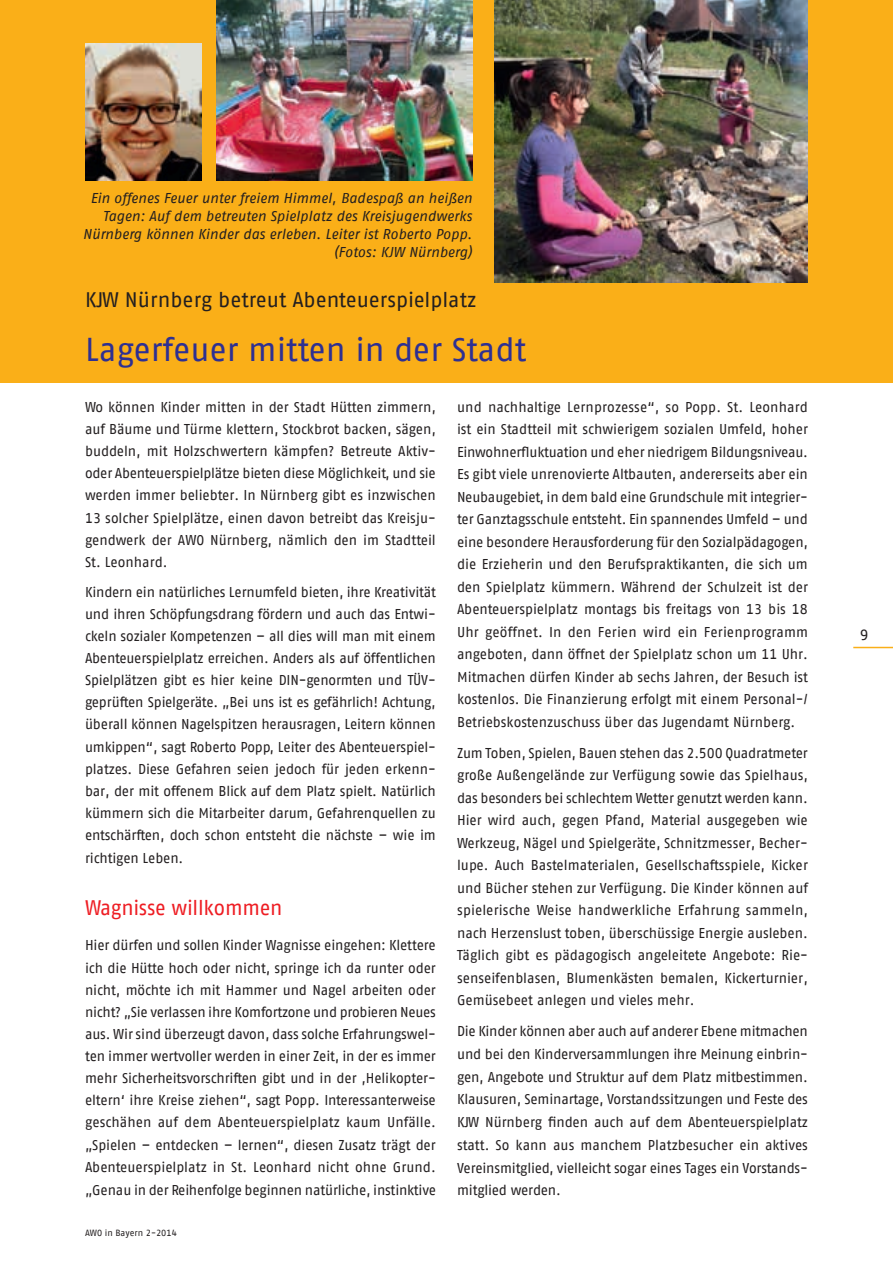
<style>
.page{position:relative;width:893px;height:1263px;background:#fff}
.page>*{position:absolute;margin:0;border:0;box-sizing:border-box;transform-origin:0 0}
.t1{font:33px "AWO Fago Office";color:#2e3092}
.t2{font:21px "AWO Fago Office";color:#231f20}
.t3{font:21px "AWO Fago Office";letter-spacing:-.01em;color:#ee1d23}
.t4{font:15px "AWO Fago Office";color:#231f20}
.t5{font:14.25px/22.5px "AWO Fago Office";letter-spacing:-.01em;color:#231f20;text-align:justify}
.t6{font:italic 14.25px/18px "AWO Fago Office";letter-spacing:-.005em;color:#231f20;text-align:right}
.t7{font:9px "AWO Fago Office";color:#231f20}
</style>
<div class="page">
<div style="left:0;top:0;width:893px;height:383px;background:#faaf18"></div>
<img style="left:494px;top:0;width:314px;height:283px">
<img style="left:217px;top:0;width:255px;height:181px">
<img style="left:85px;top:43px;width:117px;height:138px">
<hr style="left:853px;top:647px;width:40px;height:1px;background:#faaf18">
<p class="t6" style="left:83px;top:189px;width:391px">Ein offenes Feuer unter freiem Himmel, Badespaß an heißen Tagen: Auf dem betreuten Spielplatz des Kreisjugendwerks Nürnberg können Kinder das erleben. Leiter ist Roberto Popp. (Fotos: KJW Nürnberg)</p>
<h2 class="t2" style="left:85px;top:288px;width:393px">KJW Nürnberg betreut Abenteuerspielplatz</h2>
<h1 class="t1" style="left:85px;top:331px;width:443px">Lagerfeuer mitten in der Stadt</h1>
<p class="t5" style="left:457px;top:395px;width:352px">und nachhaltige Lernprozesse“, so Popp. St. Leonhard ist ein Stadtteil mit schwierigem sozialen Umfeld, hoher Einwohnerfluktuation und eher niedrigem Bildungsniveau.<br>Es gibt viele unrenovierte Altbauten, andererseits aber ein Neubaugebiet, in dem bald eine Grundschule mit integrier&shy;ter Ganztagsschule entsteht. Ein spannendes Umfeld – und eine besondere Herausforderung für den Sozialpädagogen, die Erzieherin und den Berufspraktikanten, die sich um den Spielplatz kümmern. Während der Schulzeit ist der Abenteuerspielplatz montags bis freitags von 13 bis 18<br>Uhr geöffnet. In den Ferien wird ein Ferienprogramm angeboten, dann öffnet der Spielplatz schon um 11 Uhr.<br>Mitmachen dürfen Kinder ab sechs Jahren, der Besuch ist kostenlos. Die Finanzierung erfolgt mit einem Personal-/ Betriebskostenzuschuss über das Jugendamt Nürnberg.</p>
<p class="t5" style="left:457px;top:741px;width:352px">Zum Toben, Spielen, Bauen stehen das 2.500 Quadratmeter große Außengelände zur Verfügung sowie das Spielhaus, das besonders bei schlechtem Wetter genutzt werden kann.<br>Hier wird auch, gegen Pfand, Material ausgegeben wie Werkzeug, Nägel und Spielgeräte, Schnitzmesser, Becher&shy;lupe. Auch Bastelmaterialen, Gesellschaftsspiele, Kicker und Bücher stehen zur Verfügung. Die Kinder können auf spielerische Weise handwerkliche Erfahrung sammeln, nach Herzenslust toben, überschüssige Energie ausleben.<br>Täglich gibt es pädagogisch angeleitete Angebote: Rie&shy;senseifenblasen, Blumenkästen bemalen, Kickerturnier, Gemüsebeet anlegen und vieles mehr.</p>
<p class="t5" style="left:457px;top:1020px;width:352px">Die Kinder können aber auch auf anderer Ebene mitmachen und bei den Kinderversammlungen ihre Meinung einbrin&shy;gen, Angebote und Struktur auf dem Platz mitbestimmen.<br>Klausuren, Seminartage, Vorstandssitzungen und Feste des KJW Nürnberg finden auch auf dem Abenteuerspielplatz statt. So kann aus manchem Platzbesucher ein aktives Vereinsmitglied, vielleicht sogar eines Tages ein Vorstands&shy;mitglied werden.</p>
<p class="t5" style="left:85px;top:396px;width:352px;line-height:22px">Wo können Kinder mitten in der Stadt Hütten zimmern, auf Bäume und Türme klettern, Stockbrot backen, sägen, buddeln, mit Holzschwertern kämpfen? Betreute Aktiv&shy;oder Abenteuerspielplätze bieten diese Möglichkeit, und sie werden immer beliebter. In Nürnberg gibt es inzwischen 13 solcher Spielplätze, einen davon betreibt das Kreisju&shy;gendwerk der AWO Nürnberg, nämlich den im Stadtteil St. Leonhard.</p>
<p class="t5" style="left:85px;top:581px;width:352px">Kindern ein natürliches Lernumfeld bieten, ihre Kreativität und ihren Schöpfungsdrang fördern und auch das Entwi&shy;ckeln sozialer Kompetenzen – all dies will man mit einem Abenteuerspielplatz erreichen. Anders als auf öffentlichen Spielplätzen gibt es hier keine DIN-genormten und TÜV&shy;geprüften Spielgeräte. „Bei uns ist es gefährlich! Achtung, überall können Nagelspitzen herausragen, Leitern können umkippen“, sagt Roberto Popp, Leiter des Abenteuerspiel&shy;platzes. Diese Gefahren seien jedoch für jeden erkenn&shy;bar, der mit offenem Blick auf dem Platz spielt. Natürlich kümmern sich die Mitarbeiter darum, Gefahrenquellen zu entschärften, doch schon entsteht die nächste – wie im richtigen Leben.</p>
<h2 class="t3" style="left:85px;top:896px;width:199px">Wagnisse willkommen</h2>
<p class="t5" style="left:85px;top:934px;width:352px">Hier dürfen und sollen Kinder Wagnisse eingehen: Klettere ich die Hütte hoch oder nicht, springe ich da runter oder nicht, möchte ich mit Hammer und Nagel arbeiten oder nicht? „Sie verlassen ihre Komfortzone und probieren Neues aus. Wir sind überzeugt davon, dass solche Erfahrungswel&shy;ten immer wertvoller werden in einer Zeit, in der es immer mehr Sicherheitsvorschriften gibt und in der ‚Helikopter&shy;eltern‘ ihre Kreise ziehen“, sagt Popp. Interessanterweise geschähen auf dem Abenteuerspielplatz kaum Unfälle. „Spielen – entdecken – lernen“, diesen Zusatz trägt der Abenteuerspielplatz in St. Leonhard nicht ohne Grund. „Genau in der Reihenfolge beginnen natürliche, instinktive</p>
<p class="t7" style="left:85px;top:1228px;width:93px">AWO in Bayern 2-2014</p>
<p class="t4" style="left:860px;top:626px;width:10px">9</p>
</div>
